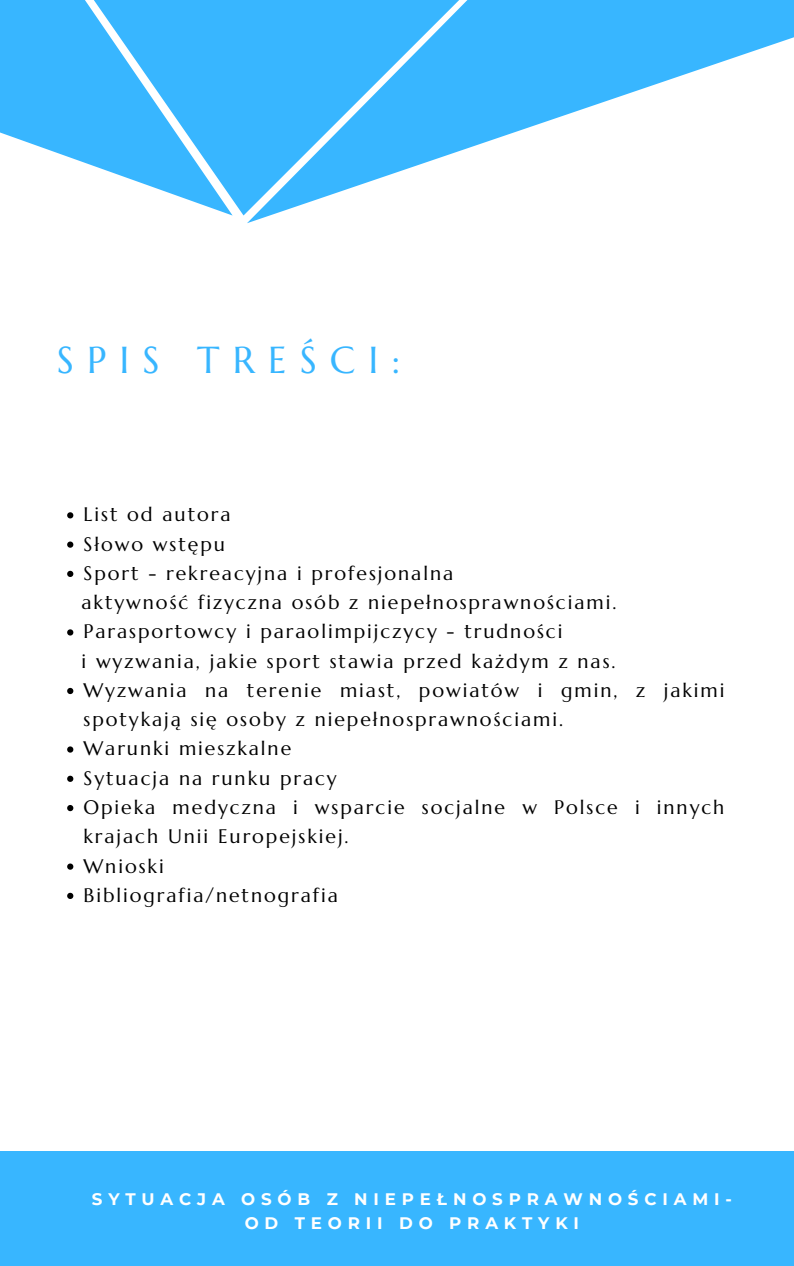
<style>
.page{position:relative;width:794px;height:1266px;background:#fff}
.page>*{position:absolute;margin:0;border:0;box-sizing:border-box;transform-origin:0 0}
.t1{font:37.5px "Marcellus";letter-spacing:.35em;color:#38b6ff}
.t2{font:19.5px/29.2px "Marcellus";letter-spacing:.1em;color:#000}
.t3{font:700 16.65px/23.6px "Montserrat";letter-spacing:.35em;color:#fff;text-align:center}
</style>
<div class="page">
<svg style="left:0;top:0;width:244px;height:216px;fill:#38b6ff"></svg>
<svg style="left:244px;top:0;width:549px;height:224px;fill:#38b6ff"></svg>
<div style="left:0;top:1151px;width:793px;height:115px;background:#38b6ff"></div>
<svg style="left:67px;top:512px;width:6px;height:6px"></svg>
<svg style="left:67px;top:541px;width:6px;height:7px"></svg>
<svg style="left:67px;top:571px;width:6px;height:6px"></svg>
<svg style="left:67px;top:629px;width:6px;height:6px"></svg>
<svg style="left:67px;top:688px;width:6px;height:6px"></svg>
<svg style="left:67px;top:746px;width:6px;height:6px"></svg>
<svg style="left:67px;top:775px;width:6px;height:7px"></svg>
<svg style="left:67px;top:805px;width:6px;height:6px"></svg>
<svg style="left:67px;top:863px;width:6px;height:6px"></svg>
<svg style="left:67px;top:893px;width:6px;height:6px"></svg>
<h1 class="t1" style="left:57px;top:336px;width:345px">SPIS TREŚCI:</h1>
<p class="t2" style="left:83px;top:500px;width:371px">List od autora<br>Słowo wstępu<br>Sport - rekreacyjna i profesjonalna</p>
<p class="t2" style="left:83px;top:617px;width:480px">Parasportowcy i paraolimpijczycy - trudności</p>
<p class="t2" style="left:83px;top:675px;width:642px">Wyzwania na terenie miast, powiatów i gmin, z jakimi spotykają się osoby z niepełnosprawnościami.<br>Warunki mieszkalne<br>Sytuacja na runku pracy<br>Opieka medyczna i wsparcie socjalne w Polsce i innych krajach Unii Europejskiej.<br>Wnioski<br>Bibliografia/netnografia</p>
<p class="t2" style="left:81px;top:588px;width:536px">aktywność fizyczna osób z niepełnosprawnościami.</p>
<p class="t2" style="left:81px;top:646px;width:535px">i wyzwania, jakie sport stawia przed każdym z nas.</p>
<p class="t3" style="left:92px;top:1187px;width:641px">SYTUACJA OSÓB Z NIEPEŁNOSPRAWNOŚCIAMI-<br>OD TEORII DO PRAKTYKI</p>
</div>
